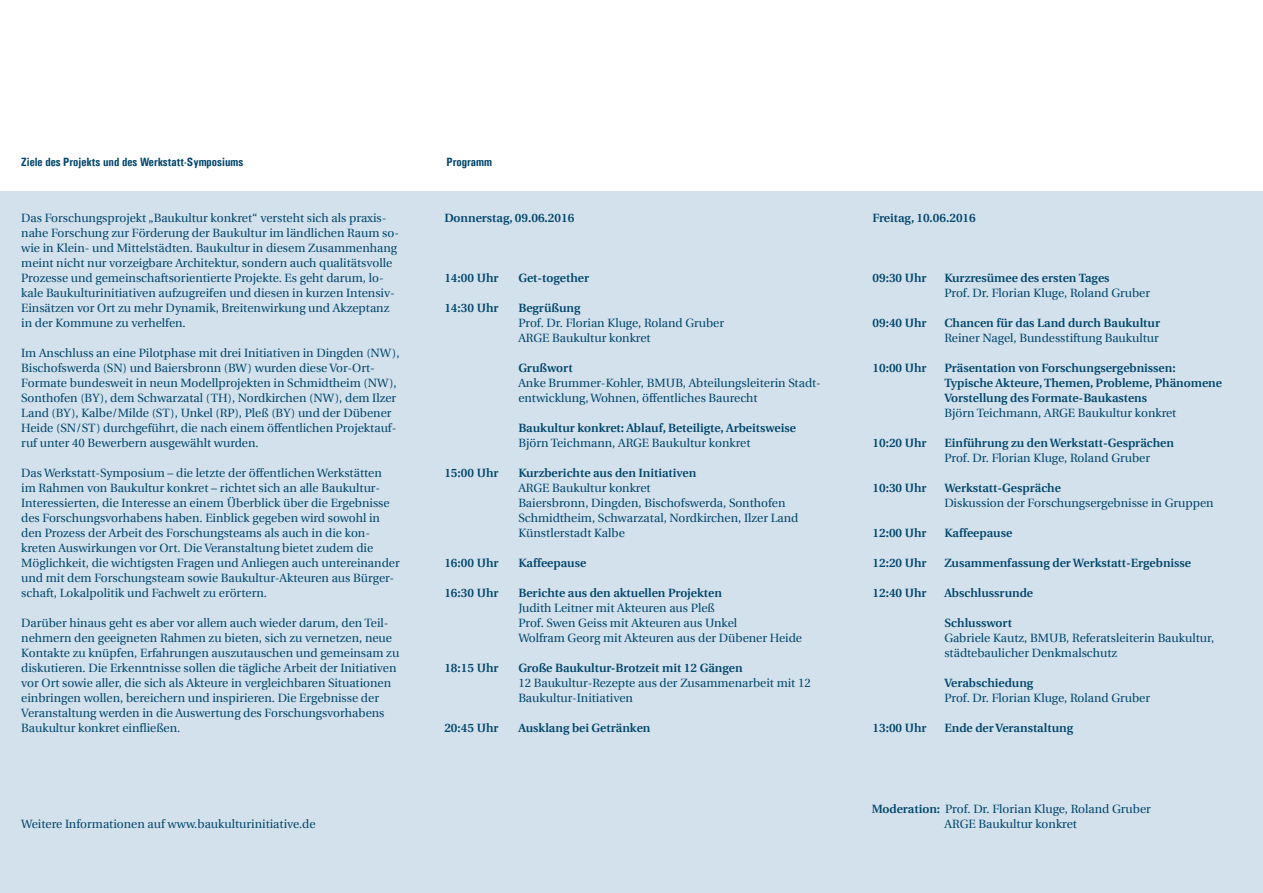
<style>
.page{position:relative;width:1263px;height:893px;background:#fff}
.page>*{position:absolute;margin:0;border:0;box-sizing:border-box;transform-origin:0 0}
.t1{font:12px/15px "Utopia";color:#00466b}
.t2{font:600 12px/15px "Utopia";color:#00466b}
.t3{font:700 12px "Univers Condensed";color:#00466b}
.s1{font-weight:600}
</style>
<div class="page">
<div style="left:0;top:191px;width:1263px;height:702px;background:#d3e1ec"></div>
<p class="t3" style="left:21px;top:154px;width:224px">Ziele des Projekts und des Werkstatt-Symposiums</p>
<p class="t1" style="left:21px;top:210px;width:379px">Das Forschungsprojekt „Baukultur konkret“ versteht sich als praxis&shy;nahe Forschung zur Förderung der Baukultur im ländlichen Raum so&shy;wie in Klein- und Mittelstädten. Baukultur in diesem Zusammenhang meint nicht nur vorzeigbare Architektur, sondern auch qualitätsvolle Prozesse und gemeinschaftsorientierte Projekte. Es geht darum, lo&shy;kale Baukulturinitiativen aufzugreifen und diesen in kurzen Intensiv-Einsätzen vor Ort zu mehr Dynamik, Breitenwirkung und Akzeptanz in der Kommune zu verhelfen.</p>
<p class="t1" style="left:21px;top:345px;width:380px">Im Anschluss an eine Pilotphase mit drei Initiativen in Dingden (NW), Bischofswerda (SN) und Baiersbronn (BW) wurden diese Vor-Ort-Formate bundesweit in neun Modellprojekten in Schmidtheim (NW), Sonthofen (BY), dem Schwarzatal (TH), Nordkirchen (NW), dem Ilzer Land (BY), Kalbe/Milde (ST), Unkel (RP), Pleß (BY) und der Dübener Heide (SN/ST) durchgeführt, die nach einem öffentlichen Projektauf&shy;ruf unter 40 Bewerbern ausgewählt wurden.</p>
<p class="t1" style="left:21px;top:465px;width:380px">Das Werkstatt-Symposium – die letzte der öffentlichen Werkstätten<br>im Rahmen von Baukultur konkret – richtet sich an alle Baukultur-Interessierten, die Interesse an einem Überblick über die Ergebnisse des Forschungsvorhabens haben. Einblick gegeben wird sowohl in den Prozess der Arbeit des Forschungsteams als auch in die kon&shy;kreten Auswirkungen vor Ort. Die Veranstaltung bietet zudem die Möglichkeit, die wichtigsten Fragen und Anliegen auch untereinander und mit dem Forschungsteam sowie Baukultur-Akteuren aus Bürger&shy;schaft, Lokalpolitik und Fachwelt zu erörtern.</p>
<p class="t1" style="left:21px;top:615px;width:379px">Darüber hinaus geht es aber vor allem auch wieder darum, den Teil&shy;nehmern den geeigneten Rahmen zu bieten, sich zu vernetzen, neue Kontakte zu knüpfen, Erfahrungen auszutauschen und gemeinsam zu diskutieren. Die Erkenntnisse sollen die tägliche Arbeit der Initiativen vor Ort sowie aller, die sich als Akteure in vergleichbaren Situationen einbringen wollen, bereichern und inspirieren. Die Ergebnisse der Veranstaltung werden in die Auswertung des Forschungsvorhabens Baukultur konkret einfließen.</p>
<p class="t1" style="left:21px;top:816px;width:296px">Weitere Informationen auf www.baukulturinitiative.de</p>
<p class="t3" style="left:446px;top:154px;width:47px">Programm</p>
<p class="t2" style="left:444px;top:210px;width:131px">Donnerstag, 09.06.2016</p>
<p class="t2" style="left:444px;top:270px;width:56px">14:00 Uhr</p>
<p class="t2" style="left:444px;top:300px;width:56px">14:30 Uhr</p>
<p class="t2" style="left:444px;top:465px;width:56px">15:00 Uhr</p>
<p class="t2" style="left:444px;top:555px;width:56px">16:00 Uhr</p>
<p class="t2" style="left:444px;top:585px;width:56px">16:30 Uhr</p>
<p class="t2" style="left:444px;top:660px;width:56px">18:15 Uhr</p>
<p class="t2" style="left:444px;top:720px;width:56px">20:45 Uhr</p>
<p class="t2" style="left:518px;top:270px;width:72px">Get-together</p>
<p class="t2" style="left:518px;top:300px;width:64px">Begrüßung</p>
<p class="t1" style="left:518px;top:315px;width:207px">Prof. Dr. Florian Kluge, Roland Gruber<br>ARGE Baukultur konkret</p>
<p class="t2" style="left:518px;top:360px;width:56px">Grußwort</p>
<p class="t1" style="left:518px;top:375px;width:304px">Anke Brummer-Kohler, BMUB, Abteilungsleiterin Stadt&shy;entwicklung, Wohnen, öffentliches Baurecht</p>
<p class="t2" style="left:518px;top:420px;width:279px">Baukultur konkret: Ablauf, Beteiligte, Arbeitsweise</p>
<p class="t1" style="left:518px;top:435px;width:234px">Björn Teichmann, ARGE Baukultur konkret</p>
<p class="t2" style="left:518px;top:465px;width:180px">Kurzberichte aus den Initiativen</p>
<p class="t1" style="left:518px;top:480px;width:282px">ARGE Baukultur konkret<br>Baiersbronn, Dingden, Bischofswerda, Sonthofen Schmidtheim, Schwarzatal, Nordkirchen, Ilzer Land Künstlerstadt Kalbe</p>
<p class="t2" style="left:518px;top:555px;width:69px">Kaffeepause</p>
<p class="t2" style="left:518px;top:585px;width:205px">Berichte aus den aktuellen Projekten</p>
<p class="t1" style="left:518px;top:600px;width:285px">Judith Leitner mit Akteuren aus Pleß<br>Prof. Swen Geiss mit Akteuren aus Unkel<br>Wolfram Georg mit Akteuren aus der Dübener Heide</p>
<p class="t2" style="left:518px;top:660px;width:226px">Große Baukultur-Brotzeit mit 12 Gängen</p>
<p class="t1" style="left:518px;top:675px;width:294px">12 Baukultur-Rezepte aus der Zusammenarbeit mit 12<br>Baukultur-Initiativen</p>
<p class="t2" style="left:518px;top:720px;width:134px">Ausklang bei Getränken</p>
<p class="t2" style="left:872px;top:210px;width:105px">Freitag, 10.06.2016</p>
<p class="t2" style="left:872px;top:270px;width:56px">09:30 Uhr</p>
<p class="t2" style="left:872px;top:315px;width:56px">09:40 Uhr</p>
<p class="t2" style="left:872px;top:360px;width:56px">10:00 Uhr</p>
<p class="t2" style="left:872px;top:435px;width:56px">10:20 Uhr</p>
<p class="t2" style="left:872px;top:480px;width:56px">10:30 Uhr</p>
<p class="t2" style="left:872px;top:525px;width:56px">12:00 Uhr</p>
<p class="t2" style="left:872px;top:555px;width:56px">12:20 Uhr</p>
<p class="t2" style="left:872px;top:585px;width:56px">12:40 Uhr</p>
<p class="t2" style="left:872px;top:720px;width:56px">13:00 Uhr</p>
<p class="t2" style="left:944px;top:270px;width:167px">Kurzresümee des ersten Tages</p>
<p class="t1" style="left:944px;top:285px;width:207px">Prof. Dr. Florian Kluge, Roland Gruber</p>
<p class="t2" style="left:944px;top:315px;width:217px">Chancen für das Land durch Baukultur</p>
<p class="t1" style="left:944px;top:330px;width:216px">Reiner Nagel, Bundesstiftung Baukultur</p>
<p class="t2" style="left:944px;top:360px;width:279px">Präsentation von Forschungsergebnissen:<br>Typische Akteure, Themen, Probleme, Phänomene<br>Vorstellung des Formate-Baukastens</p>
<p class="t1" style="left:944px;top:405px;width:234px">Björn Teichmann, ARGE Baukultur konkret</p>
<p class="t2" style="left:944px;top:435px;width:231px">Einführung zu den Werkstatt-Gesprächen</p>
<p class="t1" style="left:944px;top:450px;width:207px">Prof. Dr. Florian Kluge, Roland Gruber</p>
<p class="t2" style="left:944px;top:480px;width:118px">Werkstatt-Gespräche</p>
<p class="t1" style="left:944px;top:495px;width:271px">Diskussion der Forschungsergebnisse in Gruppen</p>
<p class="t2" style="left:944px;top:525px;width:69px">Kaffeepause</p>
<p class="t2" style="left:944px;top:555px;width:248px">Zusammenfassung der Werkstatt-Ergebnisse</p>
<p class="t2" style="left:944px;top:585px;width:90px">Abschlussrunde</p>
<p class="t2" style="left:944px;top:615px;width:69px">Schlusswort</p>
<p class="t1" style="left:944px;top:630px;width:271px">Gabriele Kautz, BMUB, Referatsleiterin Baukultur, städtebaulicher Denkmalschutz</p>
<p class="t2" style="left:944px;top:675px;width:91px">Verabschiedung</p>
<p class="t1" style="left:944px;top:690px;width:207px">Prof. Dr. Florian Kluge, Roland Gruber</p>
<p class="t2" style="left:944px;top:720px;width:130px">Ende der Veranstaltung</p>
<p class="t1" style="left:872px;top:801px;width:281px;text-align:center"><span class="s1">Moderation:</span> Prof. Dr. Florian Kluge, Roland Gruber<br>ARGE Baukultur konkret</p>
</div>
